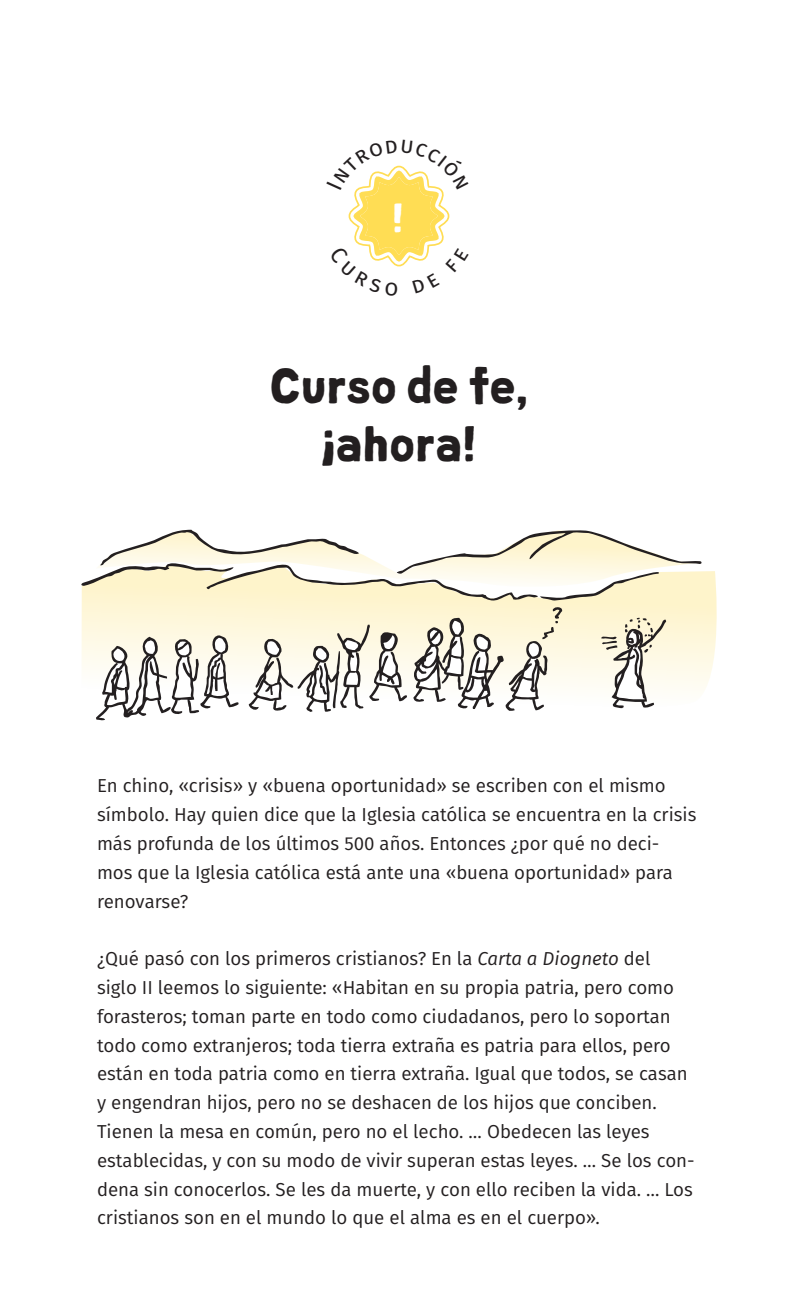
<style>
.page{position:relative;width:798px;height:1308px;background:#fff}
.page>*{position:absolute;margin:0;border:0;box-sizing:border-box;transform-origin:0 0}
.Head1{font:900 49.5px/57.6px "Rockster";color:#231f20;text-align:center}
.Fragenummer{font:900 40.5px "Rockster";color:#fff}
.Copy{font:18.68px/28.8px "Fira Sans";color:#231f20}
.s1{font-style:italic}
</style>
<div class="page">
<svg style="left:701px;top:571px;width:16px;height:119px"></svg>
<svg style="left:81px;top:529px;width:620px;height:192px"></svg>
<svg style="left:348px;top:165px;width:102px;height:102px"></svg>
<p class="Fragenummer" style="left:392px;top:187px;width:13px">!</p>
<p class="Head1" style="left:270px;top:355px;width:259px">Curso de fe, ¡ahora!</p>
<p class="Copy" style="left:97px;top:771px;width:600px">En chino, «crisis» y «buena oportunidad» se escriben con el mismo símbolo. Hay quien dice que la Iglesia católica se encuentra en la crisis más profunda de los últimos 500 años. Entonces ¿por qué no deci&shy;mos que la Iglesia católica está ante una «buena oportunidad» para renovarse?</p>
<p class="Copy" style="left:97px;top:943px;width:599px">¿Qué pasó con los primeros cristianos? En la <span class="s1">Carta a Diogneto</span> del siglo II leemos lo siguiente: «Habitan en su propia patria, pero como forasteros; toman parte en todo como ciudadanos, pero lo soportan todo como extranjeros; toda tierra extraña es patria para ellos, pero están en toda patria como en tierra extraña. Igual que todos, se casan y engendran hijos, pero no se deshacen de los hijos que conciben.<br>Tienen la mesa en común, pero no el lecho. … Obedecen las leyes establecidas, y con su modo de vivir superan estas leyes. … Se los con&shy;dena sin conocerlos. Se les da muerte, y con ello reciben la vida. … Los cristianos son en el mundo lo que el alma es en el cuerpo».</p>
</div>
